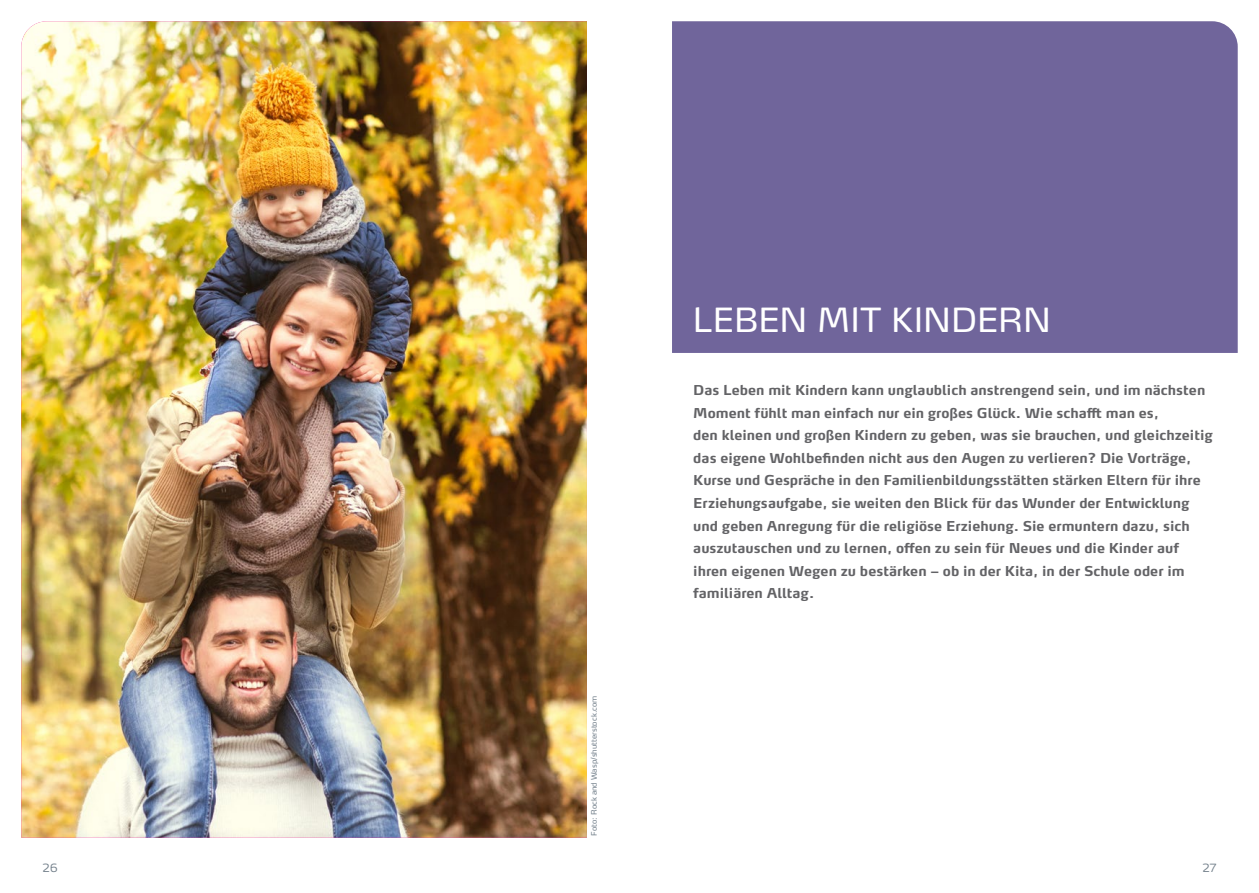
<style>
.page{position:relative;width:1259px;height:893px;background:#fff}
.page>*{position:absolute;margin:0;border:0;box-sizing:border-box;transform-origin:0 0}
.t1{font:33px "Max OT";color:#fff}
.t2{font:700 13.5px/22.5px "Max OT";color:#636366}
.t3{font:300 11.25px "Max OT";color:#727f8a}
.t4{font:7.5px "Max OT";color:#727f8a}
</style>
<div class="page">
<div style="left:672px;top:21px;width:565px;height:332px;background:#70659b"></div>
<img style="left:21px;top:21px;width:566px;height:817px">
<h1 class="t1" style="left:693px;top:299px;width:359px">LEBEN MIT KINDERN</h1>
<p class="t4" style="left:589px;top:836px;width:141px;rotate:-90deg">Foto: Rock and Wasp/shutterstock.com</p>
<p class="t2" style="left:693px;top:379px;width:521px">Das Leben mit Kindern kann unglaublich anstrengend sein, und im nächsten Moment fühlt man einfach nur ein großes Glück. Wie schafft man es,<br>den kleinen und großen Kindern zu geben, was sie brauchen, und gleichzeitig das eigene Wohlbefinden nicht aus den Augen zu verlieren? Die Vorträge, Kurse und Gespräche in den Familienbildungsstätten stärken Eltern für ihre Erziehungsaufgabe, sie weiten den Blick für das Wunder der Entwicklung und geben Anregung für die religiöse Erziehung. Sie ermuntern dazu, sich auszutauschen und zu lernen, offen zu sein für Neues und die Kinder auf ihren eigenen Wegen zu bestärken – ob in der Kita, in der Schule oder im familiären Alltag.</p>
<p class="t3" style="left:43px;top:861px;width:17px">26</p>
<p class="t3" style="left:1202px;top:861px;width:16px">27</p>
</div>
